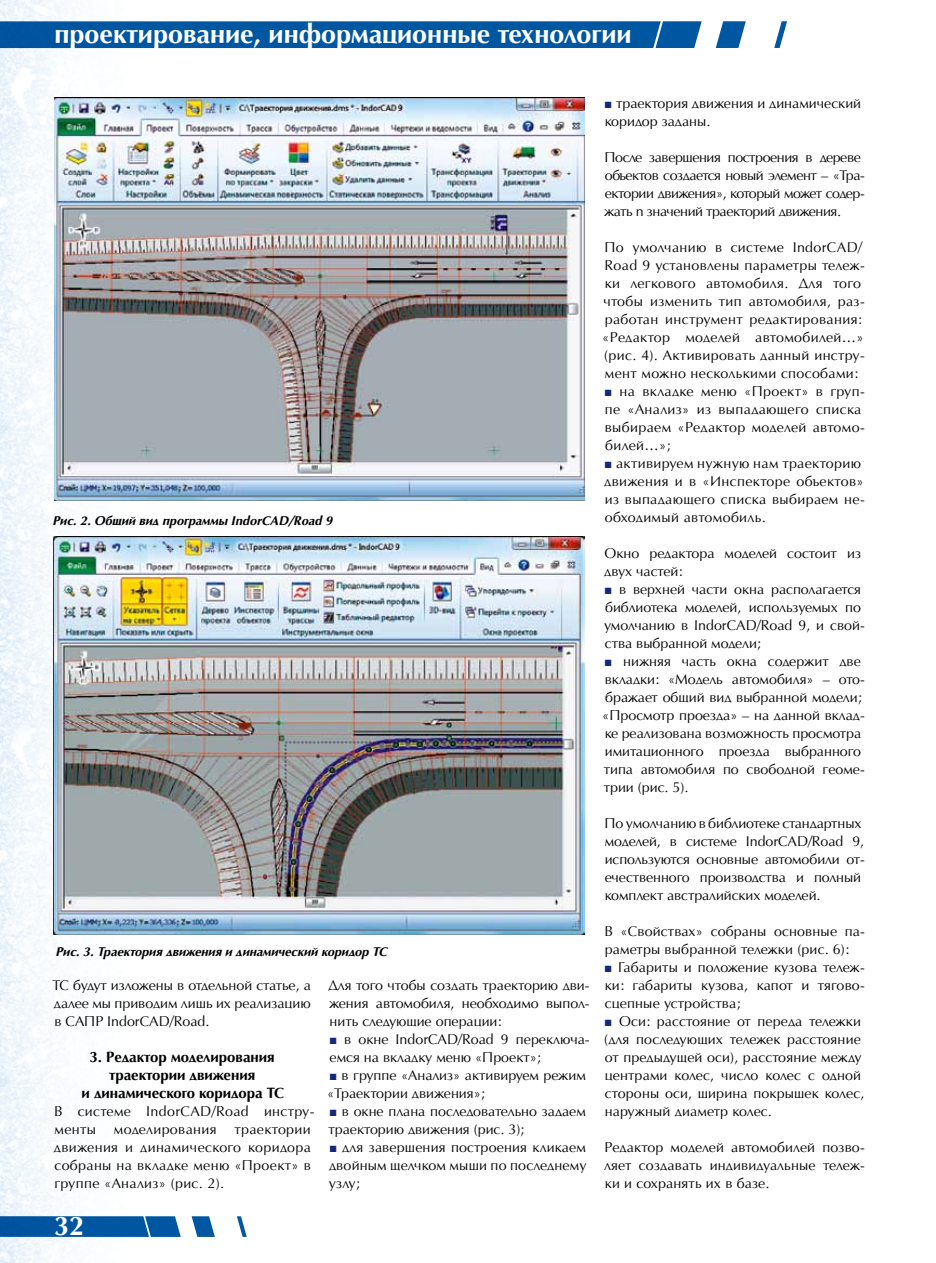
<style>
.page{position:relative;width:936px;height:1263px;background:#fff}
.page>*{position:absolute;margin:0;border:0;box-sizing:border-box;transform-origin:0 0}
.t1{font:700 27px "AG Opus High Resolution";color:#fff}
.t2{font:700 15px/18px "AG Opus High Resolution";color:#000;text-align:center}
.t3{font:14.25px/18px "AG Opus High Resolution";color:#000}
.t4{font:14.25px/18px "AG Opus High Resolution";letter-spacing:.025em;color:#000}
.t5{font:14.25px/18px "AG Opus High Resolution";letter-spacing:-.03em;color:#000}
.t6{font:italic 700 12.75px "AG Opus High Resolution";color:#000}
.s1{font-family:"Arial";font-size:13.5px;color:#13287a}
</style>
<div class="page">
<img style="left:0;top:0;width:145px;height:1263px">
<svg style="left:0;top:1216px;width:247px;height:21px"></svg>
<svg style="left:0;top:21px;width:787px;height:27px"></svg>
<img style="left:54px;top:98px;width:530px;height:402px">
<img style="left:53px;top:536px;width:531px;height:398px">
<h1 class="t1" style="left:54px;top:18px;width:578px">проектирование, информационные технологии</h1>
<p class="t6" style="left:53px;top:513px;width:281px">Рис. 2. Общий вид программы IndorCAD/Road 9</p>
<p class="t6" style="left:56px;top:944px;width:333px">Рис. 3. Траектория движения и динамический коридор ТС</p>
<p class="t3" style="left:52px;top:976px;width:260px;text-align:justify">ТС будут изложены в отдельной статье, а далее мы приводим лишь их реализацию в САПР IndorCAD/Road.</p>
<p class="t2" style="left:82px;top:1048px;width:204px">3. Редактор моделирования траектории движения<br>и динамического коридора ТС</p>
<p class="t4" style="left:54px;top:1102px;width:262px">В системе IndorCAD/Road инстру&shy;менты моделирования траектории движения и динамического коридора собраны на вкладке меню «Проект» в группе «Анализ» (рис. 2).</p>
<h1 class="t1" style="left:54px;top:1210px;width:32px">32</h1>
<p class="t3" style="left:328px;top:976px;width:263px;text-align:justify">Для того чтобы создать траекторию дви&shy;жения автомобиля, необходимо выпол&shy;нить следующие операции:</p>
<p class="t3" style="left:329px;top:1030px;width:262px"><span class="s1">■</span> в окне IndorCAD/Road 9 переключа&shy;емся на вкладку меню «Проект»;</p>
<p class="t3" style="left:327px;top:1066px;width:260px"><span class="s1">■</span> в группе «Анализ» активируем режим «Траектории движения»;</p>
<p class="t3" style="left:328px;top:1102px;width:259px"><span class="s1">■</span> в окне плана последовательно задаем траекторию движения (рис. 3);</p>
<p class="t3" style="left:329px;top:1138px;width:259px;text-align:justify"><span class="s1">■</span> для завершения построения кликаем двойным щелчком мыши по последнему узлу;</p>
<p class="t3" style="left:604px;top:94px;width:258px"><span class="s1">■</span> траектория движения и динамический коридор заданы.</p>
<p class="t5" style="left:604px;top:148px;width:262px">После завершения построения в дереве объектов создается новый элемент – «Тра&shy;ектории движения», который может содер&shy;жать n значений траекторий движения.</p>
<p class="t4" style="left:602px;top:238px;width:264px">По умолчанию в системе IndorCAD/ Road 9 установлены параметры тележ&shy;ки легкового автомобиля. Для того чтобы изменить тип автомобиля, раз&shy;работан инструмент редактирования: «Редактор моделей автомобилей…» (рис. 4). Активировать данный инстру&shy;мент можно несколькими способами:</p>
<p class="t4" style="left:604px;top:382px;width:262px"><span class="s1">■</span> на вкладке меню «Проект» в груп&shy;пе «Анализ» из выпадающего списка выбираем «Редактор моделей автомо&shy;билей…»;</p>
<p class="t4" style="left:604px;top:454px;width:262px"><span class="s1">■</span> активируем нужную нам траекторию движения и в «Инспекторе объектов» из выпадающего списка выбираем не&shy;обходимый автомобиль.</p>
<p class="t3" style="left:604px;top:544px;width:258px">Окно редактора моделей состоит из двух частей:</p>
<p class="t3" style="left:604px;top:580px;width:262px"><span class="s1">■</span> в верхней части окна располагается библиотека моделей, используемых по умолчанию в IndorCAD/Road 9, и свой&shy;ства выбранной модели;</p>
<p class="t3" style="left:602px;top:652px;width:264px"><span class="s1">■</span> нижняя часть окна содержит две вкладки: «Модель автомобиля» – ото&shy;бражает общий вид выбранной модели; «Просмотр проезда» – на данной вклад&shy;ке реализована возможность просмотра имитационного проезда выбранного типа автомобиля по свободной геоме&shy;трии (рис. 5).</p>
<p class="t3" style="left:604px;top:814px;width:262px">По умолчанию в библиотеке стандартных моделей, в системе IndorCAD/Road 9, используются основные автомобили от&shy;ечественного производства и полный комплект австралийских моделей.</p>
<p class="t3" style="left:604px;top:922px;width:262px">В «Свойствах» собраны основные па&shy;раметры выбранной тележки (рис. 6):</p>
<p class="t3" style="left:604px;top:958px;width:262px;text-align:justify"><span class="s1">■</span> Габариты и положение кузова тележ&shy;ки: габариты кузова, капот и тягово&shy;сцепные устройства;</p>
<p class="t3" style="left:604px;top:1012px;width:261px"><span class="s1">■</span> Оси: расстояние от переда тележки (для последующих тележек расстояние от предыдущей оси), расстояние между центрами колес, число колес с одной стороны оси, ширина покрышек колес, наружный диаметр колес.</p>
<p class="t3" style="left:604px;top:1138px;width:262px;text-align:justify">Редактор моделей автомобилей позво&shy;ляет создавать индивидуальные тележ&shy;ки и сохранять их в базе.</p>
</div>
